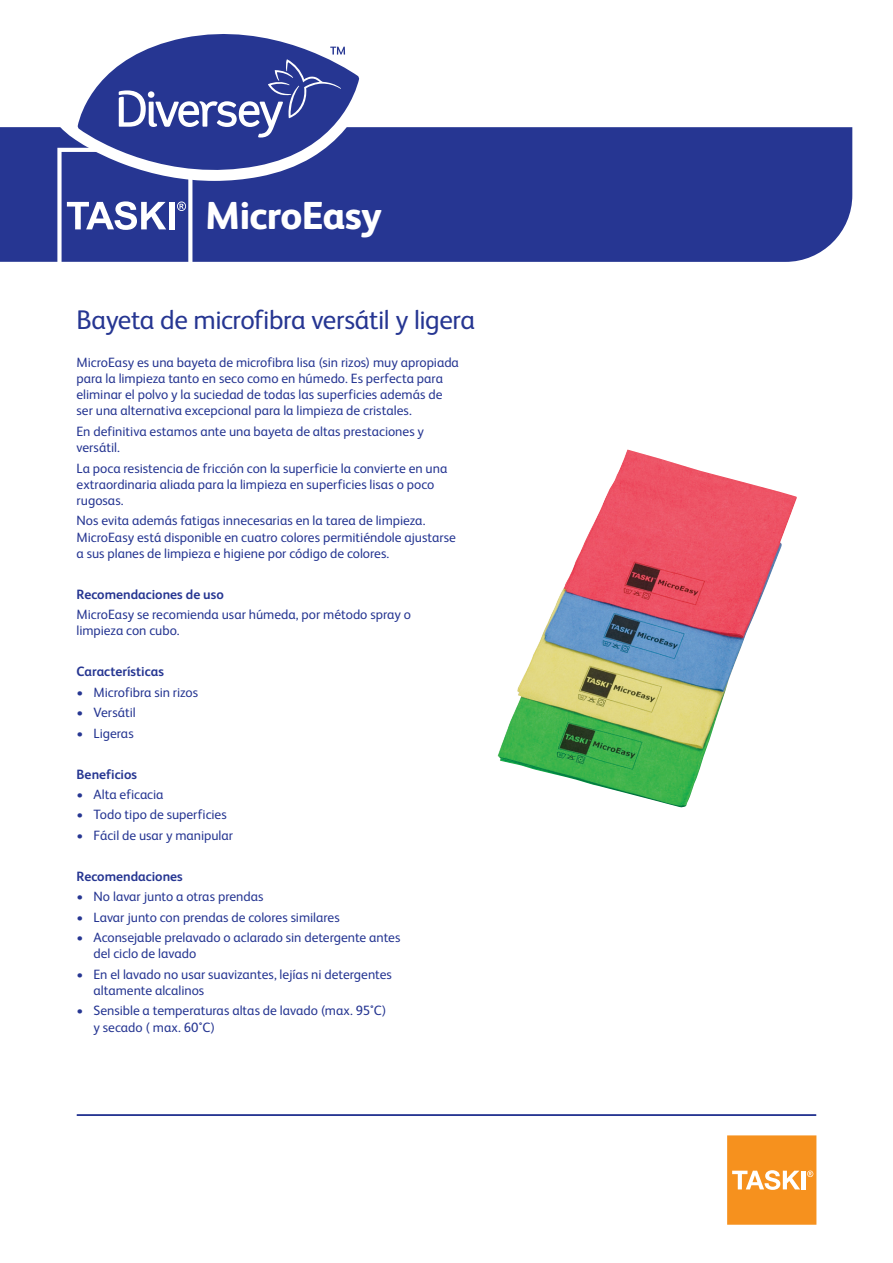
<style>
.page{position:relative;width:893px;height:1263px;background:#fff}
.page>*{position:absolute;margin:0;border:0;box-sizing:border-box;transform-origin:0 0}
.t1{font:800 39px "FS Albert Pro";letter-spacing:-.02em;color:#fff}
.Maintext{font:27px "FS Albert Pro";letter-spacing:-.02em;color:#263692}
.Maintext-2{font:13.5px/16.2px "FS Albert Pro";color:#263692}
.Maintext-3{font:700 13.5px "FS Albert Pro";color:#263692}
</style>
<div class="page">
<div style="left:0;top:127px;width:852px;height:135px;background:#263692"></div>
<svg style="left:57px;top:148px;width:135px;height:114px;background:#4e5ba6"></svg>
<div style="left:169px;top:202px;width:6px;height:27px;background:#fff"></div>
<svg style="left:727px;top:1135px;width:89px;height:90px;background:#f69c34"></svg>
<svg style="left:58px;top:78px;width:316px;height:103px"></svg>
<svg style="left:78px;top:34px;width:281px;height:148px;fill:#263692"></svg>
<svg style="left:119px;top:47px;width:226px;height:91px;background:#4a58a4"></svg>
<hr style="left:77px;top:1114px;width:739px;height:2px;background:#263692">
<img style="left:497px;top:449px;width:300px;height:359px">
<p class="t1" style="left:205px;top:185px;width:179px">MicroEasy</p>
<p class="Maintext" style="left:77px;top:301px;width:400px">Bayeta de microfibra versátil y ligera</p>
<p class="Maintext-2" style="left:77px;top:353px;width:384px">MicroEasy es una bayeta de microfibra lisa (sin rizos) muy apropiada para la limpieza tanto en seco como en húmedo. Es perfecta para eliminar el polvo y la suciedad de todas las superficies además de ser una alternativa excepcional para la limpieza de cristales.</p>
<p class="Maintext-2" style="left:77px;top:422px;width:349px">En definitiva estamos ante una bayeta de altas prestaciones y versátil.</p>
<p class="Maintext-2" style="left:77px;top:459px;width:372px">La poca resistencia de fricción con la superficie la convierte en una extraordinaria aliada para la limpieza en superficies lisas o poco rugosas.</p>
<p class="Maintext-2" style="left:77px;top:512px;width:381px">Nos evita además fatigas innecesarias en la tarea de limpieza.<br>MicroEasy está disponible en cuatro colores permitiéndole ajustarse a sus planes de limpieza e higiene por código de colores.</p>
<p class="Maintext-3" style="left:77px;top:584px;width:149px">Recomendaciones de uso</p>
<p class="Maintext-2" style="left:77px;top:605px;width:336px">MicroEasy se recomienda usar húmeda, por método spray o limpieza con cubo.</p>
<p class="Maintext-3" style="left:77px;top:662px;width:89px">Características</p>
<p class="Maintext-2" style="left:77px;top:683px;width:123px">• Microfibra sin rizos</p>
<p class="Maintext-2" style="left:77px;top:703px;width:61px">• Versátil</p>
<p class="Maintext-2" style="left:77px;top:724px;width:59px">• Ligeras</p>
<p class="Maintext-3" style="left:77px;top:764px;width:62px">Beneficios</p>
<p class="Maintext-2" style="left:77px;top:785px;width:89px">• Alta eficacia</p>
<p class="Maintext-2" style="left:77px;top:806px;width:152px">• Todo tipo de superficies</p>
<p class="Maintext-2" style="left:77px;top:826px;width:158px">• Fácil de usar y manipular</p>
<p class="Maintext-3" style="left:77px;top:867px;width:108px">Recomendaciones</p>
<p class="Maintext-2" style="left:77px;top:887px;width:189px">• No lavar junto a otras prendas</p>
<p class="Maintext-2" style="left:77px;top:908px;width:265px">• Lavar junto con prendas de colores similares</p>
<p class="Maintext-2" style="left:94px;top:928px;width:308px;text-indent:-17px">• Aconsejable prelavado o aclarado sin detergente antes del ciclo de lavado</p>
<p class="Maintext-2" style="left:94px;top:965px;width:300px;text-indent:-17px">• En el lavado no usar suavizantes, lejías ni detergentes altamente alcalinos</p>
<p class="Maintext-2" style="left:94px;top:1002px;width:294px;text-indent:-17px">• Sensible a temperaturas altas de lavado (max. 95˚C) y secado ( max. 60˚C)</p>
</div>
